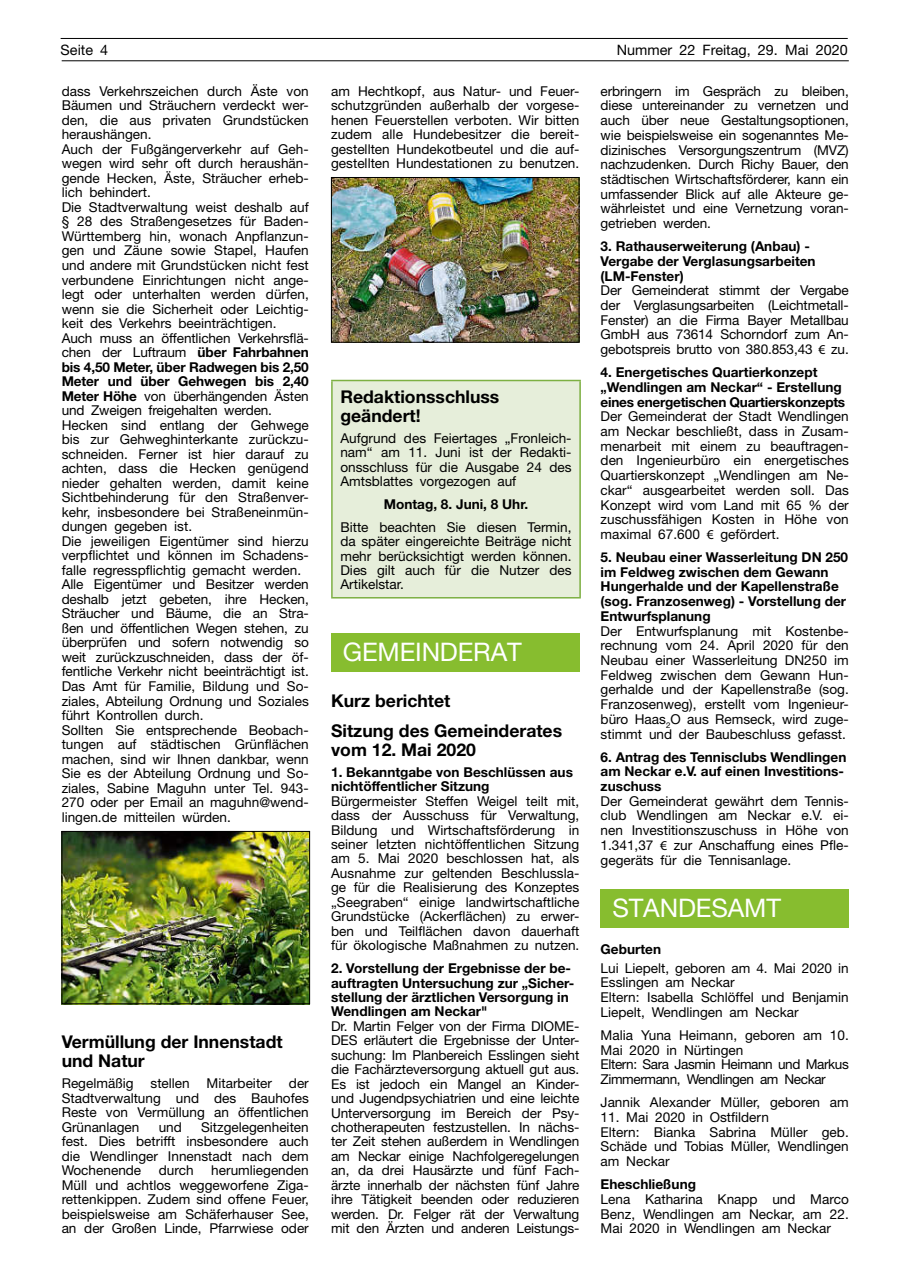
<style>
.page{position:relative;width:902px;height:1280px;background:#fff}
.page>*{position:absolute;margin:0;border:0;box-sizing:border-box;transform-origin:0 0}
.t1{font:25.65px "Helvetica Neue";letter-spacing:-.005em;color:#fff}
.t2{font:700 17.55px/19.4px "Helvetica Neue";color:#000}
.t3{font:14.4px "Helvetica Neue";color:#000}
.t4{font:13.65px/14.5px "Helvetica Neue";color:#000;text-align:justify}
.t5{font:700 13.65px/14.7px "Helvetica Neue";color:#000}
.t6{font:13.65px/14.7px "Helvetica Neue";letter-spacing:-.03em;color:#000}
.s1{font-weight:700}
.s2{font-family:"Myriad Pro"}
</style>
<div class="page">
<hr style="left:61px;top:38px;width:786px;height:1px;background:#000">
<hr style="left:62px;top:61px;width:786px;height:1px;background:#000">
<img style="left:64px;top:833px;width:244px;height:169px">
<div style="left:62px;top:831px;width:248px;height:173px;border:1px solid #000"></div>
<div style="left:600px;top:889px;width:248px;height:38px;background:#87bd2f"></div>
<img style="left:333px;top:179px;width:244px;height:161px">
<div style="left:331px;top:177px;width:248px;height:165px;border:1px solid #000"></div>
<div style="left:332px;top:380px;width:248px;height:218px;background:#e6eeda"></div>
<hr style="left:331px;top:380px;width:249px;height:1px;background:#7db043">
<hr style="left:331px;top:381px;width:1px;height:216px;background:#7db043">
<hr style="left:579px;top:381px;width:1px;height:216px;background:#7db043">
<hr style="left:331px;top:597px;width:249px;height:1px;background:#7db043">
<div style="left:331px;top:633px;width:248px;height:39px;background:#87bd2f"></div>
<p class="t3" style="left:61px;top:41px;width:49px">Seite 4</p>
<p class="t3" style="left:616px;top:41px;width:232px">Nummer 22 Freitag, 29. Mai 2020</p>
<p class="t4" style="left:62px;top:83px;width:248px;text-align:left">dass Verkehrszeichen durch Äste von Bäumen und Sträuchern verdeckt wer&shy;den, die aus privaten Grundstücken heraushängen.<br>Auch der Fußgängerverkehr auf Geh&shy;wegen wird sehr oft durch heraushän&shy;gende Hecken, Äste, Sträucher erheb&shy;lich behindert.<br>Die Stadtverwaltung weist deshalb auf § 28 des Straßengesetzes für Baden-Württemberg hin, wonach Anpflanzun&shy;gen und Zäune sowie Stapel, Haufen und andere mit Grundstücken nicht fest verbundene Einrichtungen nicht ange&shy;legt oder unterhalten werden dürfen, wenn sie die Sicherheit oder Leichtig&shy;keit des Verkehrs beeinträchtigen.<br>Auch muss an öffentlichen Verkehrsflä&shy;chen der Luftraum <span class="s1">über Fahrbahnen bis 4,50 Meter, über Radwegen bis 2,50<br>Meter und über Gehwegen bis 2,40<br>Meter Höhe</span> von überhängenden Ästen und Zweigen freigehalten werden.<br>Hecken sind entlang der Gehwege bis zur Gehweghinterkante zurückzu&shy;schneiden. Ferner ist hier darauf zu achten, dass die Hecken genügend nieder gehalten werden, damit keine Sichtbehinderung für den Straßenver&shy;kehr, insbesondere bei Straßeneinmün&shy;dungen gegeben ist.<br>Die jeweiligen Eigentümer sind hierzu verpflichtet und können im Schadens&shy;falle regresspflichtig gemacht werden.<br>Alle Eigentümer und Besitzer werden deshalb jetzt gebeten, ihre Hecken, Sträucher und Bäume, die an Stra&shy;ßen und öffentlichen Wegen stehen, zu überprüfen und sofern notwendig so weit zurückzuschneiden, dass der öf&shy;fentliche Verkehr nicht beeinträchtigt ist.<br>Das Amt für Familie, Bildung und So&shy;ziales, Abteilung Ordnung und Soziales führt Kontrollen durch.<br>Sollten Sie entsprechende Beobach&shy;tungen auf städtischen Grünflächen machen, sind wir Ihnen dankbar, wenn Sie es der Abteilung Ordnung und So&shy;ziales, Sabine Maguhn unter Tel. 943- 270 oder per Email an maguhn@wend&shy;lingen.de mitteilen würden.</p>
<p class="t4" style="left:600px;top:83px;width:250px">erbringern im Gespräch zu bleiben, diese untereinander zu vernetzen und auch über neue Gestaltungsoptionen, wie beispielsweise ein sogenanntes Me&shy;dizinisches Versorgungszentrum (MVZ) nachzudenken. Durch Richy Bauer, den städtischen Wirtschaftsförderer, kann ein umfassender Blick auf alle Akteure ge&shy;währleistet und eine Vernetzung voran&shy;getrieben werden.</p>
<p class="t5" style="left:600px;top:239px;width:216px">3. Rathauserweiterung (Anbau) -<br>Vergabe der Verglasungsarbeiten (LM-Fenster)</p>
<p class="t4" style="left:600px;top:283px;width:250px">Der Gemeinderat stimmt der Vergabe der Verglasungsarbeiten (Leichtmetall-Fenster) an die Firma Bayer Metallbau GmbH aus 73614 Schorndorf zum An&shy;gebotspreis brutto von 380.853,43 <span class="s2">€</span> zu.</p>
<p class="t5" style="left:600px;top:365px;width:246px">4. Energetisches Quartierkonzept „Wendlingen am Neckar“ - Erstellung eines energetischen Quartierskonzepts</p>
<p class="t4" style="left:600px;top:409px;width:250px">Der Gemeinderat der Stadt Wendlingen am Neckar beschließt, dass in Zusam&shy;menarbeit mit einem zu beauftragen&shy;den Ingenieurbüro ein energetisches Quartierskonzept „Wendlingen am Ne&shy;ckar“ ausgearbeitet werden soll. Das Konzept wird vom Land mit 65 % der zuschussfähigen Kosten in Höhe von maximal 67.600 <span class="s2">€</span> gefördert.</p>
<p class="t5" style="left:600px;top:550px;width:249px">5. Neubau einer Wasserleitung DN 250 im Feldweg zwischen dem Gewann<br>Hungerhalde und der Kapellenstraße (sog. Franzosenweg) - Vorstellung der<br>Entwurfsplanung</p>
<p class="t4" style="left:600px;top:623px;width:250px">Der Entwurfsplanung mit Kostenbe&shy;rechnung vom 24. April 2020 für den Neubau einer Wasserleitung DN250 im Feldweg zwischen dem Gewann Hun&shy;gerhalde und der Kapellenstraße (sog.<br>Franzosenweg), erstellt vom Ingenieur&shy;büro Haas<sub>2</sub>O aus Remseck, wird zuge&shy;stimmt und der Baubeschluss gefasst.</p>
<p class="t5" style="left:600px;top:749px;width:247px">6. Antrag des Tennisclubs Wendlingen am Neckar e.V. auf einen Investitions&shy;zuschuss</p>
<p class="t4" style="left:600px;top:793px;width:250px">Der Gemeinderat gewährt dem Tennis&shy;club Wendlingen am Neckar e.V. ei&shy;nen Investitionszuschuss in Höhe von 1.341,37 <span class="s2">€</span> zur Anschaffung eines Pfle&shy;gegeräts für die Tennisanlage.</p>
<h1 class="t1" style="left:612px;top:893px;width:170px">STANDESAMT</h1>
<p class="t5" style="left:600px;top:941px;width:62px">Geburten</p>
<p class="t4" style="left:600px;top:960px;width:250px;text-align:left">Lui Liepelt, geboren am 4. Mai 2020 in<br>Esslingen am Neckar<br>Eltern: Isabella Schlöffel und Benjamin<br>Liepelt, Wendlingen am Neckar</p>
<p class="t6" style="left:600px;top:1027px;width:250px">Malia Yuna Heimann, geboren am 10.<br>Mai 2020 in Nürtingen<br>Eltern: Sara Jasmin Heimann und Markus<br>Zimmermann, Wendlingen am Neckar</p>
<p class="t4" style="left:600px;top:1095px;width:250px">Jannik Alexander Müller, geboren am</p>
<p class="t4" style="left:600px;top:1109px;width:250px;text-align:left">11. Mai 2020 in Ostfildern<br>Eltern: Bianka Sabrina Müller geb.<br>Schäde und Tobias Müller, Wendlingen am Neckar</p>
<p class="t5" style="left:600px;top:1176px;width:97px">Eheschließung</p>
<p class="t4" style="left:600px;top:1191px;width:250px">Lena Katharina Knapp und Marco Benz, Wendlingen am Neckar, am 22.<br>Mai 2020 in Wendlingen am Neckar</p>
<p class="t4" style="left:331px;top:84px;width:250px">am Hechtkopf, aus Natur- und Feuer&shy;schutzgründen außerhalb der vorgese&shy;henen Feuerstellen verboten. Wir bitten zudem alle Hundebesitzer die bereit&shy;gestellten Hundekotbeutel und die auf&shy;gestellten Hundestationen zu benutzen.</p>
<p class="t2" style="left:340px;top:386px;width:160px">Redaktionsschluss geändert!</p>
<p class="t4" style="left:340px;top:430px;width:233px">Aufgrund des Feiertages „Fronleich&shy;nam“ am 11. Juni ist der Redakti&shy;onsschluss für die Ausgabe 24 des Amtsblattes vorgezogen auf</p>
<p class="t5" style="left:384px;top:496px;width:146px">Montag, 8. Juni, 8 Uhr.</p>
<p class="t4" style="left:340px;top:519px;width:233px">Bitte beachten Sie diesen Termin, da später eingereichte Beiträge nicht mehr berücksichtigt werden können.<br>Dies gilt auch für die Nutzer des Artikelstar.</p>
<h1 class="t1" style="left:343px;top:637px;width:180px">GEMEINDERAT</h1>
<p class="t2" style="left:331px;top:685px;width:232px;line-height:29.8px">Kurz berichtet<br>Sitzung des Gemeinderates</p>
<p class="t2" style="left:331px;top:739px;width:146px">vom 12. Mai 2020</p>
<p class="t5" style="left:331px;top:764px;width:243px">1. Bekanntgabe von Beschlüssen aus nichtöffentlicher Sitzung</p>
<p class="t4" style="left:331px;top:793px;width:250px">Bürgermeister Steffen Weigel teilt mit, dass der Ausschuss für Verwaltung, Bildung und Wirtschaftsförderung in seiner letzten nichtöffentlichen Sitzung am 5. Mai 2020 beschlossen hat, als Ausnahme zur geltenden Beschlussla&shy;ge für die Realisierung des Konzeptes „Seegraben“ einige landwirtschaftliche Grundstücke (Ackerflächen) zu erwer&shy;ben und Teilflächen davon dauerhaft für ökologische Maßnahmen zu nutzen.</p>
<p class="t5" style="left:331px;top:961px;width:244px">2. Vorstellung der Ergebnisse der be&shy;auftragten Untersuchung zur „Sicher&shy;stellung der ärztlichen Versorgung in Wendlingen am Neckar"</p>
<p class="t4" style="left:331px;top:1018px;width:250px">Dr. Martin Felger von der Firma DIOME-DES erläutert die Ergebnisse der Unter&shy;suchung: Im Planbereich Esslingen sieht die Fachärzteversorgung aktuell gut aus.<br>Es ist jedoch ein Mangel an Kinder&shy;und Jugendpsychiatrien und eine leichte Unterversorgung im Bereich der Psy&shy;chotherapeuten festzustellen. In nächs&shy;ter Zeit stehen außerdem in Wendlingen am Neckar einige Nachfolgeregelungen an, da drei Hausärzte und fünf Fach&shy;ärzte innerhalb der nächsten fünf Jahre ihre Tätigkeit beenden oder reduzieren werden. Dr. Felger rät der Verwaltung mit den Ärzten und anderen Leistungs-</p>
<p class="t2" style="left:62px;top:1031px;width:222px">Vermüllung der Innenstadt und Natur</p>
<p class="t4" style="left:62px;top:1076px;width:248px">Regelmäßig stellen Mitarbeiter der Stadtverwaltung und des Bauhofes Reste von Vermüllung an öffentlichen Grünanlagen</p>
<p class="t4" style="left:62px;top:1119px;width:248px;text-indent:139px">Sitzgelegenheiten fest. Dies betrifft insbesondere auch die Wendlinger Innenstadt nach dem Wochenende</p>
<p class="t4" style="left:159px;top:1119px;width:25px">und</p>
<p class="t4" style="left:62px;top:1163px;width:248px;text-indent:150px">herumliegenden Müll und achtlos weggeworfene Ziga&shy;rettenkippen. Zudem sind offene Feuer, beispielsweise am Schäferhauser See, an der Großen Linde, Pfarrwiese oder</p>
<p class="t4" style="left:159px;top:1163px;width:36px">durch</p>
</div>
